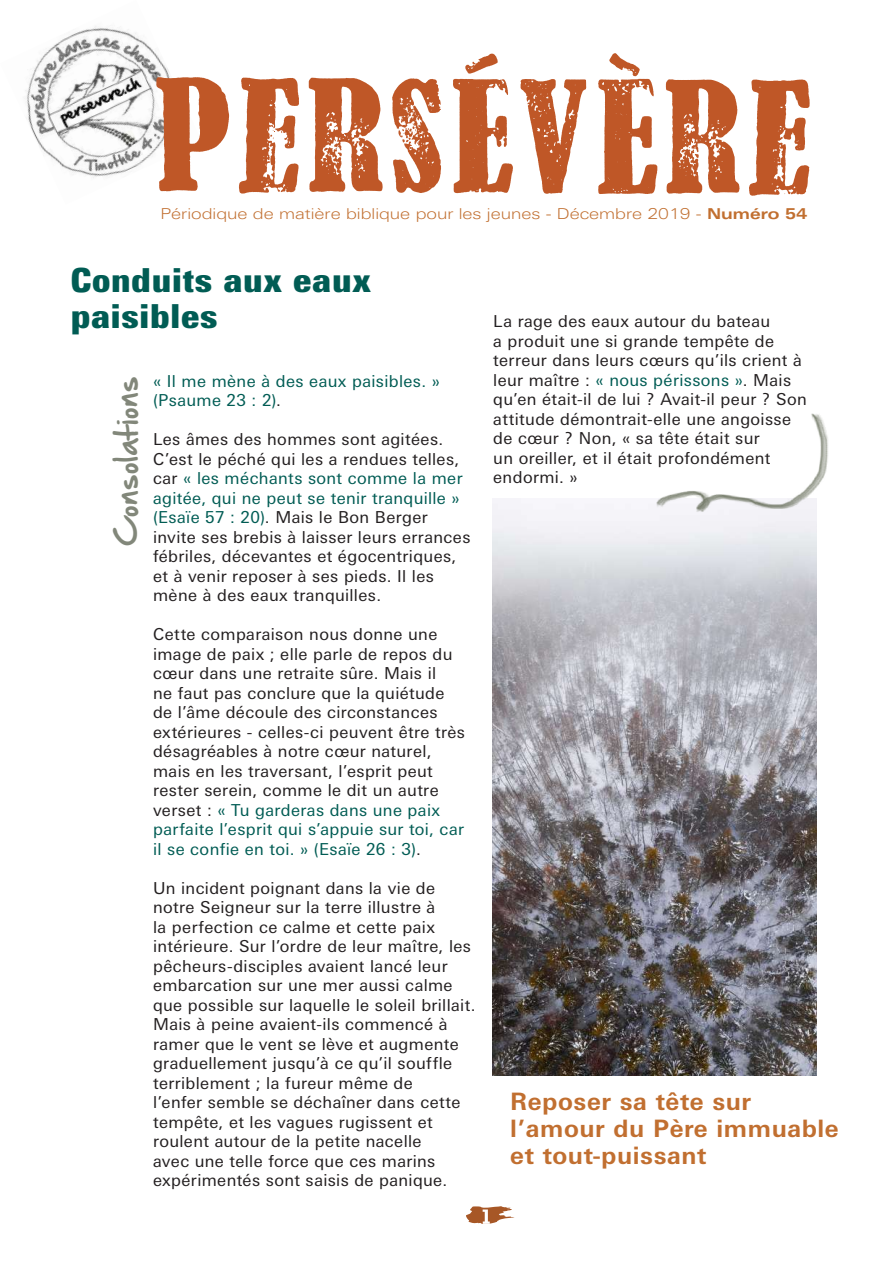
<style>
.page{position:relative;width:893px;height:1263px;background:#fff}
.page>*{position:absolute;margin:0;border:0;box-sizing:border-box;transform-origin:0 0}
.t1{font:900 condensed 33px/36px "LT Univers";letter-spacing:.025em;color:#015c54}
.t2{font:27px "Hand Of Sean";letter-spacing:.025em;color:#82877a}
.t3{font:700 24px/27px "LT Univers Basic";letter-spacing:.025em;color:#c16f30}
.t4{font:16.5px/19.5px "LT Univers Basic";letter-spacing:.025em;color:#231f20}
.t5{font:16.5px/19.5px "LT Univers Basic";letter-spacing:.025em;color:#015c54}
.t6{font:300 15px "LT Univers Extd";color:#c16f30}
.s1{font-weight:700}
.s2{color:#231f20}
.s3{color:#015c54}
</style>
<div class="page">
<img style="left:25px;top:26px;width:146px;height:166px">
<svg style="left:466px;top:1206px;width:49px;height:18px"></svg>
<svg style="left:156px;top:77px;width:73px;height:114px"></svg>
<svg style="left:598px;top:53px;width:59px;height:141px"></svg>
<svg style="left:453px;top:53px;width:60px;height:140px"></svg>
<svg style="left:520px;top:79px;width:66px;height:115px"></svg>
<svg style="left:239px;top:78px;width:60px;height:116px"></svg>
<svg style="left:392px;top:78px;width:49px;height:115px"></svg>
<svg style="left:309px;top:78px;width:74px;height:114px"></svg>
<svg style="left:666px;top:79px;width:73px;height:115px"></svg>
<svg style="left:749px;top:79px;width:61px;height:117px"></svg>
<img style="left:493px;top:499px;width:323px;height:576px">
<img style="left:595px;top:413px;width:233px;height:202px">
<p class="t6" style="left:161px;top:205px;width:648px">Périodique de matière biblique pour les jeunes - Décembre 2019 - <span class="s1">Numéro 54</span></p>
<h1 class="t1" style="left:71px;top:261px;width:301px">Conduits aux eaux paisibles</h1>
<h2 class="t2" style="left:102px;top:546px;width:172px;rotate:-90deg">Consolations</h2>
<p class="t5" style="left:153px;top:371px;width:288px">« Il me mène à des eaux paisibles «. (Psaume 2 3 <span class="s2">.</span>(2:</p>
<p class="t4" style="left:153px;top:430px;width:319px">Les âmes des hommes sont agitées.<br>C’est le péché qui les a rendues telles, car <span class="s3">« les méchants sont comme la mer agitée, qui ne peut se tenir tranquille « (Esaïe 57 : 20</span> .<span class="s3">)</span> Mais le Bon Berger invite ses brebis à laisser leurs errances fébriles, décevantes et égocentriques, et à venir reposer à ses pieds. Il les mène à des eaux tranquilles.</p>
<p class="t4" style="left:153px;top:625px;width:313px">Cette comparaison nous donne une image de paix ; elle parle de repos du cœur dans une retraite sûre. Mais il<br>ne faut pas conclure que la quiétude de ’l âme découle des circonstances extérieures - celles-ci peuvent être très désagréables à notre cœur naturel, mais en les traversant ’l, esprit peut rester serein, comme le dit un autre verset : <span class="s3">« Tu garderas dans une paix parfaite ’l esprit qui ’s appuie sur toi, car il se confie en toi. » (Esaïe 2 6</span> . <span class="s3">(3:</span></p>
<p class="t4" style="left:153px;top:878px;width:324px">Un incident poignant dans la vie de notre Seigneur sur la terre illustre à<br>la perfection ce calme et cette paix intérieure. Sur ’l ordre de leur maître, les pêcheurs-disciples avaient lancé leur embarcation sur une mer aussi calme que possible sur laquelle le soleil brillait.<br>Mais à peine avaient-ils commencé à ramer que le vent se lève et augmente graduellement jusqu à’ ce qu i l’ souffle terriblement ; la fureur même de<br>’l enfer semble se déchaîner dans cette tempête, et les vagues rugissent et roulent autour de la petite nacelle<br>avec une telle force que ces marins expérimentés sont saisis de panique.</p>
<p class="t4" style="left:493px;top:311px;width:315px">La rage des eaux autour du bateau<br>a produit une si grande tempête de terreur dans leurs cœurs qu’ils crient à leur maître : <span class="s3">« nous périssons »</span>. Mais qu’en était-il de lui ? Avait-il peur ? Son attitude démontrait-elle une angoisse de cœur ? Non, « sa tête était sur<br>un oreiller, et il était profondément endormi «.</p>
<h3 class="t3" style="left:510px;top:1088px;width:330px">Reposer sa tête sur<br>’l amour du Père immuable et tout-puissant</h3>
</div>
